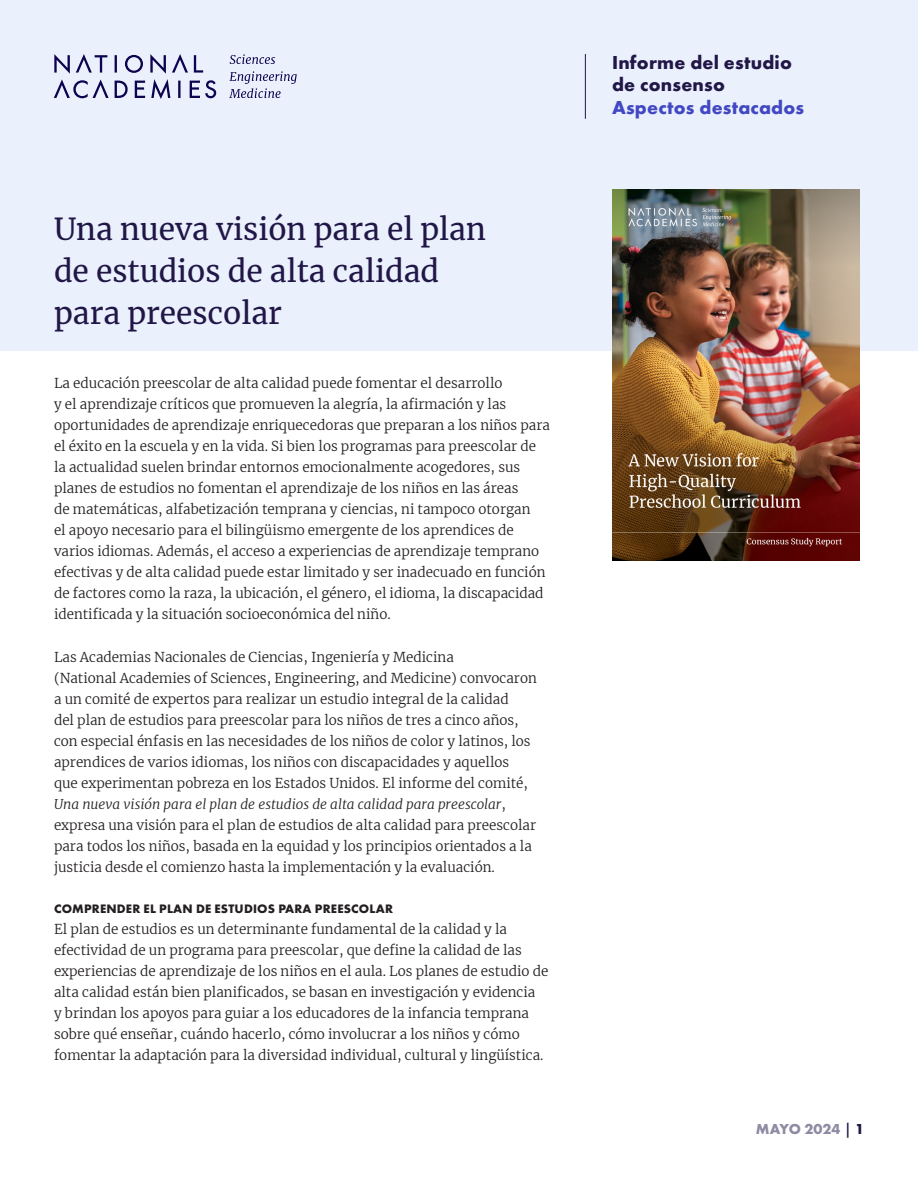
<style>
.page{position:relative;width:918px;height:1188px;background:#fff}
.page>*{position:absolute;margin:0;border:0;box-sizing:border-box;transform-origin:0 0}
.Report_Title{font:30px/42px "Merriweather";color:#211747}
.Concensus_Identifier{font:700 19.5px/22.5px "Futura PT";letter-spacing:.01em;color:#211747}
.Concensus_Identifier-2{font:700 19.5px "Futura PT";letter-spacing:.01em;color:#4148c2}
.t1{font:700 15px "Futura PT";color:#908ba3}
.Body{font:300 13.5px/21px "Merriweather";color:#231f20}
.A_Head{font:700 12.75px "Futura PT";letter-spacing:.015em;color:#231f20}
.s1{font-style:italic}
.s2{font-weight:500;color:#211747}
.s3{color:#211747}
</style>
<div class="page">
<div style="left:0;top:0;width:918px;height:351px;background:#ebf0fd"></div>
<svg style="left:115px;top:54px;width:101px;height:45px"></svg>
<svg style="left:54px;top:54px;width:55px;height:44px"></svg>
<svg style="left:230px;top:54px;width:45px;height:10px"></svg>
<svg style="left:229px;top:71px;width:68px;height:27px"></svg>
<hr style="left:585px;top:54px;width:1px;height:65px;background:#211747">
<img style="left:612px;top:189px;width:248px;height:372px">
<p class="Report_Title" style="left:54px;top:207px;width:434px">Una nueva visión para el plan de estudios de alta calidad para preescolar</p>
<p class="Body" style="left:54px;top:373px;width:497px">La educación preescolar de alta calidad puede fomentar el desarrollo<br>y el aprendizaje críticos que promueven la alegría, la afirmación y las oportunidades de aprendizaje enriquecedoras que preparan a los niños para el éxito en la escuela y en la vida. Si bien los programas para preescolar de la actualidad suelen brindar entornos emocionalmente acogedores, sus planes de estudios no fomentan el aprendizaje de los niños en las áreas<br>de matemáticas, alfabetización temprana y ciencias, ni tampoco otorgan<br>el apoyo necesario para el bilingüismo emergente de los aprendices de varios idiomas. Además, el acceso a experiencias de aprendizaje temprano efectivas y de alta calidad puede estar limitado y ser inadecuado en función de factores como la raza, la ubicación, el género, el idioma, la discapacidad identificada y la situación socioeconómica del niño.</p>
<p class="Body" style="left:54px;top:646px;width:484px">Las Academias Nacionales de Ciencias, Ingeniería y Medicina<br>(National Academies of Sciences, Engineering, and Medicine) convocaron a un comité de expertos para realizar un estudio integral de la calidad<br>del plan de estudios para preescolar para los niños de tres a cinco años, con especial énfasis en las necesidades de los niños de color y latinos, los aprendices de varios idiomas, los niños con discapacidades y aquellos<br>que experimentan pobreza en los Estados Unidos. El informe del comité, <span class="s1">Una nueva visión para el plan de estudios de alta calidad para preescolar</span>, expresa una visión para el plan de estudios de alta calidad para preescolar para todos los niños, basada en la equidad y los principios orientados a la justicia desde el comienzo hasta la implementación y la evaluación.</p>
<p class="A_Head" style="left:54px;top:901px;width:340px">COMPRENDER EL PLAN DE ESTUDIOS PARA PREESCOLAR</p>
<p class="Body" style="left:54px;top:918px;width:496px">El plan de estudios es un determinante fundamental de la calidad y la efectividad de un programa para preescolar, que define la calidad de las experiencias de aprendizaje de los niños en el aula. Los planes de estudio de alta calidad están bien planificados, se basan en investigación y evidencia<br>y brindan los apoyos para guiar a los educadores de la infancia temprana sobre qué enseñar, cuándo hacerlo, cómo involucrar a los niños y cómo fomentar la adaptación para la diversidad individual, cultural y lingüística.</p>
<p class="Concensus_Identifier" style="left:612px;top:51px;width:181px">Informe del estudio de consenso</p>
<p class="Concensus_Identifier-2" style="left:612px;top:95px;width:194px">Aspectos destacados</p>
<p class="t1" style="left:756px;top:1119px;width:110px">mayo 2024 <span class="s2">|</span> <span class="s3">1</span></p>
</div>
